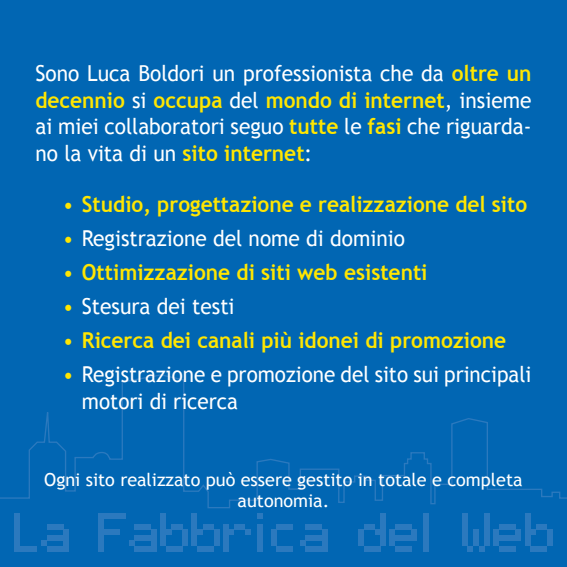
<style>
.page{position:relative;width:567px;height:567px;background:#0166b3}
.page>*{position:absolute;margin:0;border:0;box-sizing:border-box;transform-origin:0 0}
.t1{font:22px/26.4px "Trebuchet MS";color:#fff;text-align:justify;scale:.95 1}
.t2{font:700 22px "Trebuchet MS";color:#ffe601;scale:.95 1}
.t3{font:22px/26.4px "Trebuchet MS";color:#fff;scale:.94 1}
.t4{font:18px/21.6px "Trebuchet MS";color:#fff;text-align:center}
.s1{font-weight:700;color:#ffe601}
.s2{font-weight:400}
.s3{color:#ffe601}
</style>
<div class="page">
<svg style="left:15px;top:513px;width:21px;height:38px"></svg>
<svg style="left:42px;top:524px;width:27px;height:27px"></svg>
<svg style="left:98px;top:513px;width:152px;height:38px"></svg>
<svg style="left:257px;top:524px;width:5px;height:27px"></svg>
<svg style="left:257px;top:513px;width:5px;height:5px"></svg>
<svg style="left:271px;top:524px;width:22px;height:27px"></svg>
<svg style="left:300px;top:524px;width:27px;height:27px"></svg>
<svg style="left:358px;top:513px;width:59px;height:38px"></svg>
<svg style="left:424px;top:513px;width:5px;height:38px"></svg>
<svg style="left:462px;top:513px;width:90px;height:38px"></svg>
<svg style="left:0;top:374px;width:567px;height:134px"></svg>
<p class="t1" style="left:35px;top:61px;width:524px">Sono Luca Boldori un professionista che da <span class="s1">oltre un decennio</span> si <span class="s1">occupa</span> del <span class="s1">mondo di internet</span>, insieme ai miei collaboratori seguo <span class="s1">tutte</span> le <span class="s1">fasi</span> che riguarda&shy;no la vita di un <span class="s1">sito internet</span>:</p>
<p class="t2" style="left:63px;top:190px;width:490px"><span class="s2">•</span> Studio, progettazione e realizzazione del sito</p>
<p class="t1" style="left:63px;top:225px;width:361px"><span class="s3">•</span> Registrazione del nome di dominio</p>
<p class="t2" style="left:63px;top:258px;width:385px"><span class="s2">•</span> Ottimizzazione di siti web esistenti</p>
<p class="t1" style="left:63px;top:293px;width:182px"><span class="s3">•</span> Stesura dei testi</p>
<p class="t2" style="left:63px;top:327px;width:468px"><span class="s2">•</span> Ricerca dei canali più idonei di promozione</p>
<p class="t3" style="left:82px;top:362px;width:480px;text-indent:-19px"><span class="s3">•</span> Registrazione e promozione del sito sui principali motori di ricerca</p>
<p class="t4" style="left:44px;top:469px;width:480px">Ogni sito realizzato può essere gestito in totale e completa autonomia.</p>
</div>
